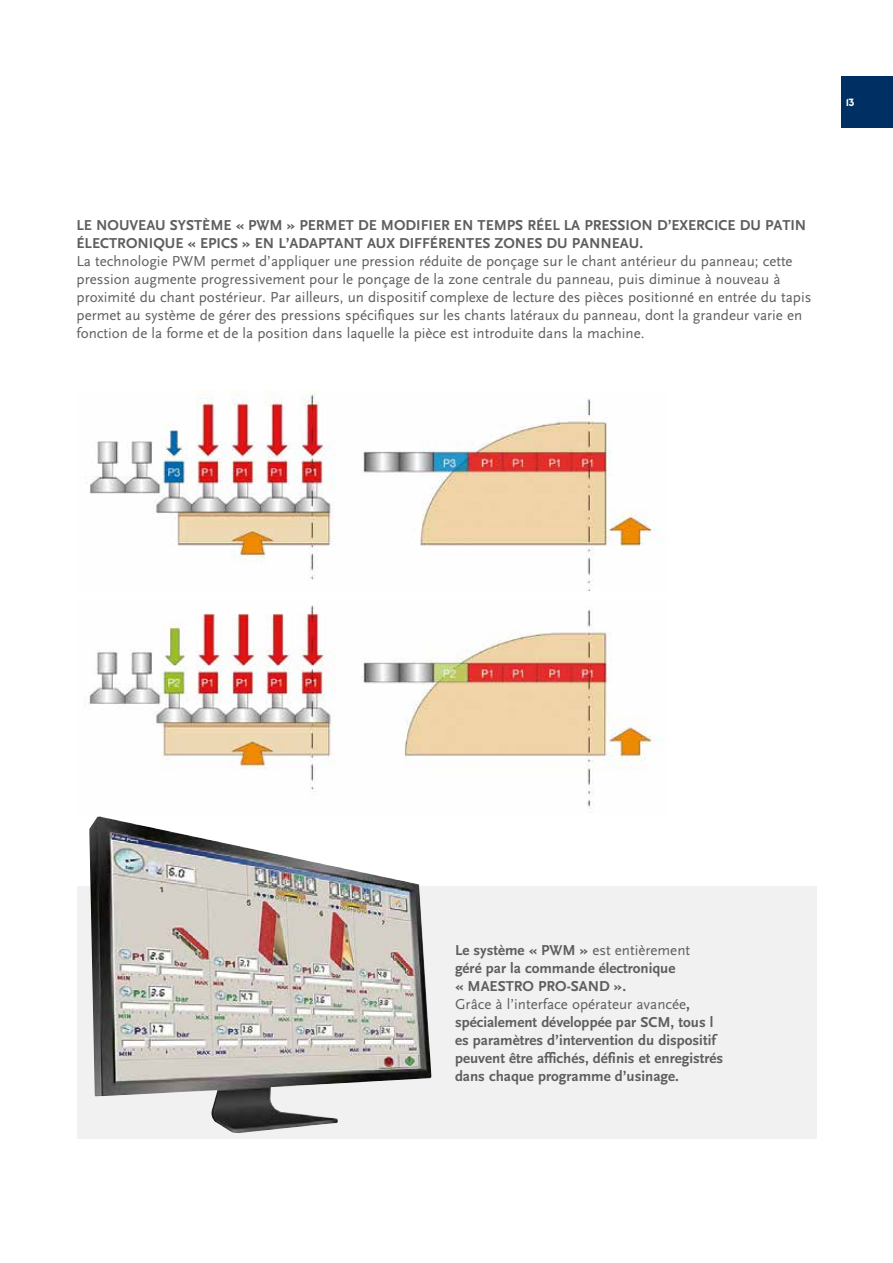
<style>
.page{position:relative;width:893px;height:1263px;background:#fff}
.page>*{position:absolute;margin:0;border:0;box-sizing:border-box;transform-origin:0 0}
.t1{font:15px/18px "Scala Sans";color:#5f5e5e}
.t2{font:700 15px/18px "Scala Sans";color:#5f5e5e}
.t3{font:800 10.5px "P22 Underground";color:#fff}
.s1{font-weight:400}
</style>
<div class="page">
<div style="left:77px;top:887px;width:739px;height:252px;background:#f1f1f1"></div>
<div style="left:842px;top:77px;width:51px;height:51px;background:#003063"></div>
<img style="left:90px;top:392px;width:573px;height:198px">
<img style="left:85px;top:605px;width:578px;height:208px">
<img style="left:89px;top:816px;width:342px;height:317px">
<p class="t3" style="left:846px;top:96px;width:10px">13</p>
<p class="t2" style="left:77px;top:216px;width:731px">LE NOUVEAU SYSTÈME « PWM » PERMET DE MODIFIER EN TEMPS RÉEL LA PRESSION D’EXERCICE DU PATIN<br>ÉLECTRONIQUE « EPICS » EN L’ADAPTANT AUX DIFFÉRENTES ZONES DU PANNEAU.</p>
<p class="t1" style="left:77px;top:252px;width:736px">La technologie PWM permet d’appliquer une pression réduite de ponçage sur le chant antérieur du panneau; cette pression augmente progressivement pour le ponçage de la zone centrale du panneau, puis diminue à nouveau à proximité du chant postérieur. Par ailleurs, un dispositif complexe de lecture des pièces positionné en entrée du tapis permet au système de gérer des pressions spécifiques sur les chants latéraux du panneau, dont la grandeur varie en fonction de la forme et de la position dans laquelle la pièce est introduite dans la machine.</p>
<p class="t2" style="left:455px;top:942px;width:270px">Le système « PWM » <span class="s1">est entièrement<br></span>géré par la commande électronique<br>« MAESTRO PRO-SAND ».<br><span class="s1">Grâce à l’interface opérateur avancée</span>, spécialement développée par SCM, tous l es paramètres d’intervention du dispositif peuvent être affichés, définis et enregistrés dans chaque programme d’usinage.</p>
</div>
